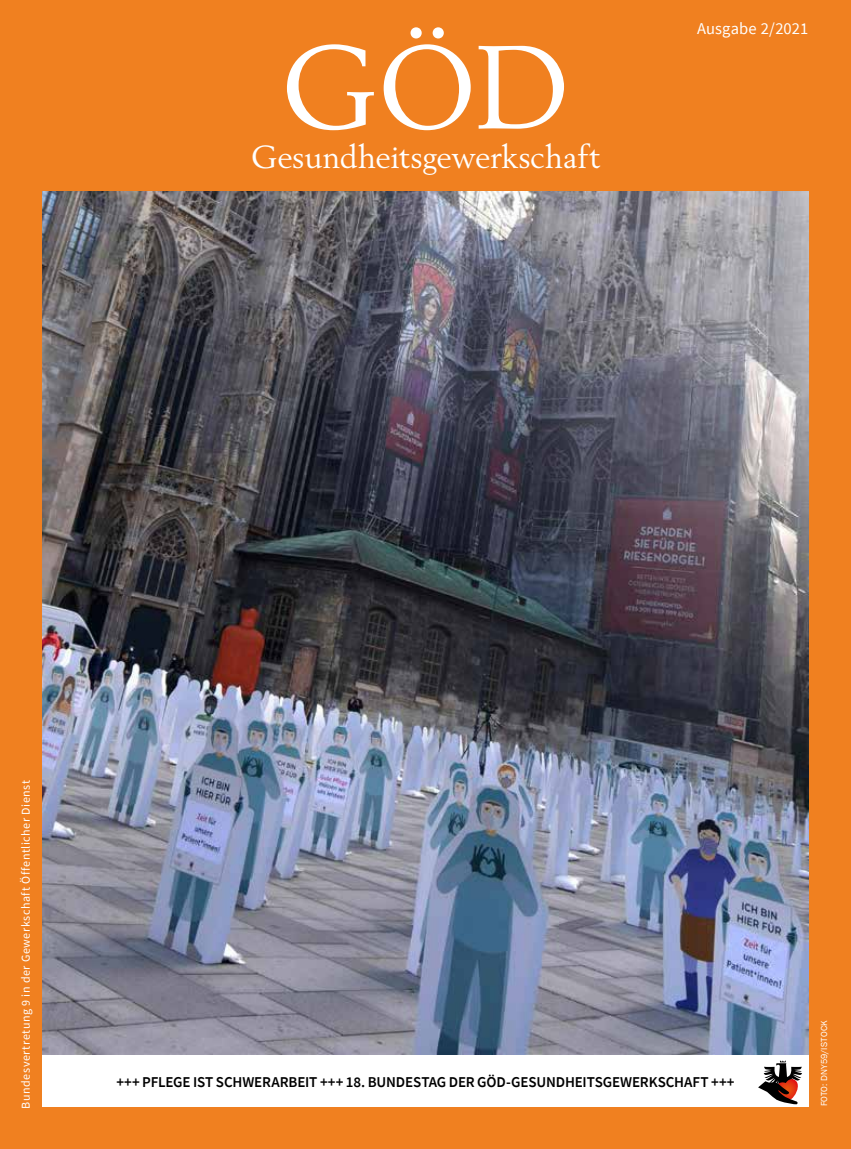
<style>
.page{position:relative;width:851px;height:1149px;background:#fff}
.page>*{position:absolute;margin:0;border:0;box-sizing:border-box;transform-origin:0 0}
.t1{font:31.5px "Berling";letter-spacing:.005em;color:#fff}
.t2{font:16.5px "Source Sans Pro";letter-spacing:.005em;color:#fff}
.t3{font:600 15px "Source Sans Pro";letter-spacing:-.01em;color:#000}
.t4{font:12px "Source Sans Pro";letter-spacing:.045em;color:#fff}
.t5{font:9px "Franklin Gothic";letter-spacing:.015em;color:#fff}
</style>
<div class="page">
<div style="left:0;top:0;width:850px;height:1148px;background:#f08020"></div>
<svg style="left:287px;top:27px;width:277px;height:103px"></svg>
<img style="left:43px;top:191px;width:765px;height:862px">
<div style="left:43px;top:1054px;width:765px;height:52px;background:#fff"></div>
<svg style="left:758px;top:1060px;width:43px;height:44px"></svg>
<h1 class="t1" style="left:250px;top:138px;width:351px">Gesundheitsgewerkschaft</h1>
<p class="t2" style="left:697px;top:18px;width:113px">Ausgabe 2/2021</p>
<p class="t4" style="left:18px;top:1108px;width:330px;rotate:-90deg">Bundesvertretung 9 in der Gewerkschaft Öffentlicher Dienst</p>
<p class="t3" style="left:116px;top:1071px;width:619px">+++ PFLEGE IST SCHWERARBEIT +++ 18. BUNDESTAG DER GÖD-GESUNDHEITSGEWERKSCHAFT +++</p>
<p class="t5" style="left:818px;top:1106px;width:88px;rotate:-90deg">FOTO: DNY59/ISTOCK</p>
</div>
